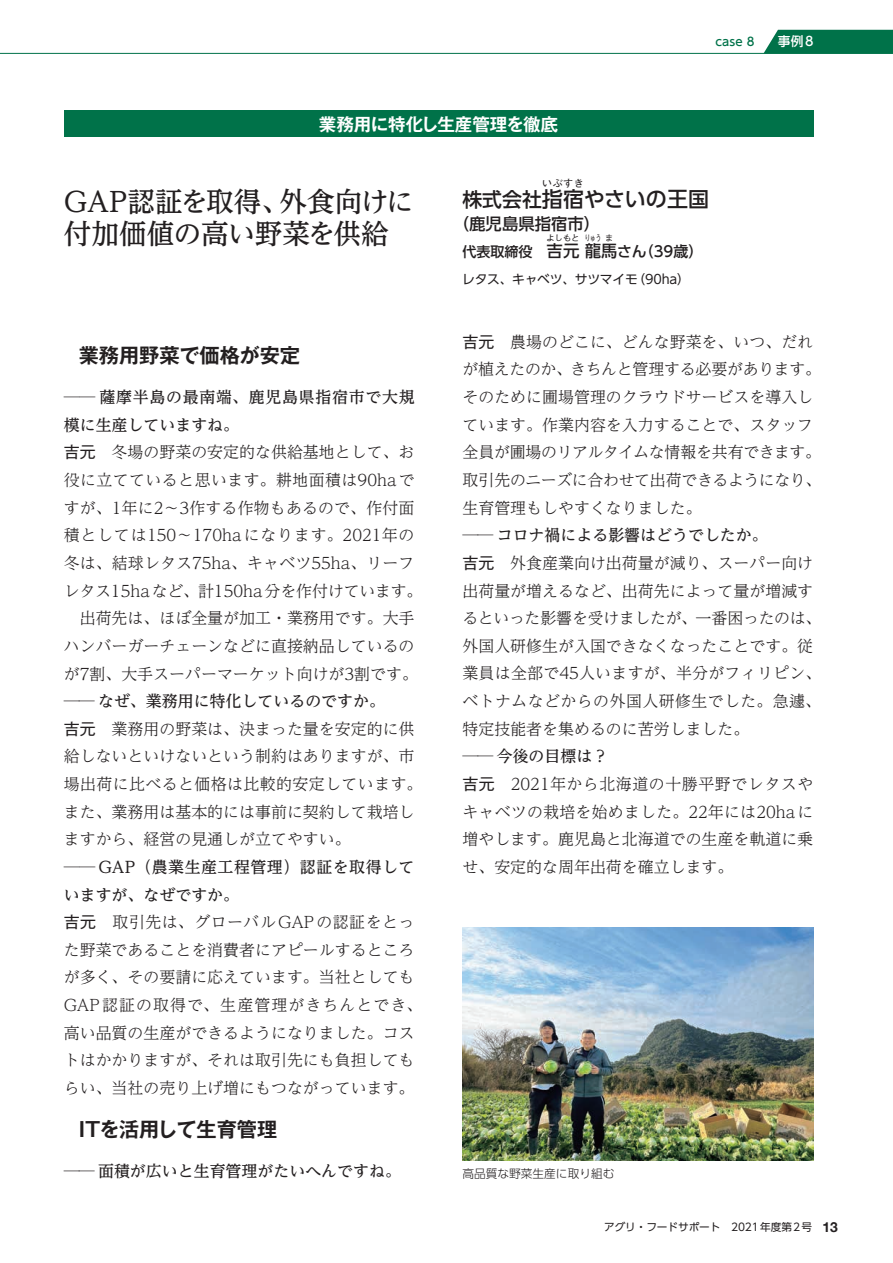
<style>
.page{position:relative;width:893px;height:1263px;background:#fff}
.page>*{position:absolute;margin:0;border:0;box-sizing:border-box;transform-origin:0 0}
.t1{font:500 27.6px/32px "UD Reimin Pr 6 N";color:#231f20}
.t2{font:500 21px "UD Shin Go Pr 6";color:#231f20}
.t3{font:700 20.25px "Gothic MB101 Pr 6 N De";color:#231f20}
.t4{font:700 17.55px "Gothic MB101 Pr 6 N De";letter-spacing:-.01em;color:#fff}
.t5{font:500 16.35px "UD Shin Go Pr 6";color:#231f20}
.t6{font:300 15.9px/27.6px "UD Reimin Pr 6 N";color:#231f20}
.t7{font:500 15.9px "UD Reimin Pr 6 N";color:#231f20}
.t8{font:500 14.85px "UD Shin Go Pr 6";color:#231f20}
.t9{font:12.75px "UD Shin Go Pr 6 N";letter-spacing:-.015em;color:#231f20}
.t10{font:500 12.75px "UD Shin Go Pr 6";color:#fff}
.t11{font:300 11.7px "UD Shin Go Pr 6";color:#231f20}
.t12{font:500 11.7px "UD Shin Go Pr 6";color:#007249}
.t13{font:10.65px "UD Shin Go Pro";letter-spacing:-.005em;color:#231f20}
.t14{font:500 9.9px "UD Shin Go Pr 6";color:#231f20}
.t15{font:500 8.25px "UD Shin Go Pr 6";color:#231f20}
.t16{font:500 8.25px "UD Shin Go Pr 6";color:#231f20;scale:.67 1}
.s1{font-size:14.1px}
.s2{font-size:16.35px}
.s3{font-size:19.95px}
.s4{font-weight:500}
.s5{font-family:"Gothic MB101 Pro";font-weight:400}
.s6{font-family:"Helvetica Neue";font-weight:700;font-size:13.8px}
</style>
<div class="page">
<div style="left:763px;top:30px;width:130px;height:23px;background:#007249"></div>
<hr style="left:0;top:53px;width:893px;height:1px;background:#007249">
<img style="left:462px;top:927px;width:351px;height:234px">
<div style="left:64px;top:111px;width:749px;height:26px;background:#007249"></div>
<p class="t12" style="left:715px;top:32px;width:41px">case 8</p>
<p class="t10" style="left:778px;top:31px;width:37px">事例8</p>
<p class="t4" style="left:319px;top:109px;width:241px">業務用に特化し生産管理を徹底</p>
<p class="t14" style="left:542px;top:175px;width:43px">いぶすき</p>
<p class="t5" style="left:453px;top:210px;width:149px">（鹿児島県指宿市）</p>
<p class="t15" style="left:547px;top:232px;width:34px">よしもと</p>
<p class="t8" style="left:462px;top:239px;width:242px"><span class="s1">代表取締役　</span><span class="s2">吉元龍馬</span>さん（39歳）</p>
<h1 class="t1" style="left:64px;top:185px;width:351px">GAP認証を取得、外食向けに付加価値の高い野菜を供給</h1>
<h2 class="t2" style="left:462px;top:182px;width:248px"><span class="s3">株式会社</span>指宿やさいの王国</h2>
<p class="t16" style="left:585px;top:232px;width:26px">りゅう</p>
<p class="t15" style="left:605px;top:232px;width:10px">ま</p>
<p class="t9" style="left:462px;top:268px;width:229px">レタス、キャベツ、サツマイモ（90ha）</p>
<p class="t3" style="left:79px;top:339px;width:223px">業務用野菜で価格が安定</p>
<p class="t6" style="left:64px;top:383px;width:360px"><span class="s4">── 薩摩半島の最南端、鹿児島県指宿市で大規模に生産していますね。<br></span><span class="s5">吉元</span>　冬場の野菜の安定的な供給基地として、お役に立てていると思います。耕地面積は90haですが、1年に2〜3作する作物もあるので、作付面積としては150〜170haになります。2021年の冬は、結球レタス75ha、キャベツ55ha、リーフレタス15haなど、計150ha分を作付けています。　出荷先は、ほぼ全量が加工・業務用です。大手ハンバーガーチェーンなどに直接納品しているのが7割、大手スーパーマーケット向けが3割です。</p>
<p class="t6" style="left:64px;top:687px;width:360px"><span class="s4">── なぜ、業務用に特化しているのですか。<br></span><span class="s5">吉元</span>　業務用の野菜は、決まった量を安定的に供給しないといけないという制約はありますが、市場出荷に比べると価格は比較的安定しています。また、業務用は基本的には事前に契約して栽培しますから、経営の見通しが立てやすい。</p>
<p class="t6" style="left:64px;top:852px;width:360px"><span class="s4">── GAP（農業生産工程管理）認証を取得していますが、なぜですか。<br></span><span class="s5">吉元</span>　取引先は、グローバルGAPの認証をとった野菜であることを消費者にアピールするところが多く、その要請に応えています。当社としても<br>GAP認証の取得で、生産管理がきちんとでき、高い品質の生産ができるようになりました。コストはかかりますが、それは取引先にも負担してもらい、当社の売り上げ増にもつながっています。</p>
<p class="t3" style="left:79px;top:1113px;width:200px">ITを活用して生育管理</p>
<p class="t7" style="left:64px;top:1158px;width:339px">── 面積が広いと生育管理がたいへんですね。</p>
<p class="t6" style="left:462px;top:327px;width:360px"><span class="s5">吉元</span>　農場のどこに、どんな野菜を、いつ、だれが植えたのか、きちんと管理する必要があります。そのために圃場管理のクラウドサービスを導入しています。作業内容を入力することで、スタッフ全員が圃場のリアルタイムな情報を共有できます。取引先のニーズに合わせて出荷できるようになり、生育管理もしやすくなりました。</p>
<p class="t6" style="left:462px;top:521px;width:360px"><span class="s4">── コロナ禍による影響はどうでしたか。<br></span><span class="s5">吉元</span>　外食産業向け出荷量が減り、スーパー向け出荷量が増えるなど、出荷先によって量が増減するといった影響を受けましたが、一番困ったのは、外国人研修生が入国できなくなったことです。従業員は全部で45人いますが、半分がフィリピン、ベトナムなどからの外国人研修生でした。急遽、特定技能者を集めるのに苦労しました。</p>
<p class="t6" style="left:462px;top:742px;width:352px"><span class="s4">── 今後の目標は？<br></span><span class="s5">吉元</span>　2021年から北海道の十勝平野でレタスやキャベツの栽培を始めました。22年には20haに増やします。鹿児島と北海道での生産を軌道に乗せ、安定的な周年出荷を確立します。</p>
<p class="t11" style="left:462px;top:1164px;width:154px">高品質な野菜生産に取り組む</p>
<p class="t13" style="left:604px;top:1218px;width:235px">アグリ・フードサポート　2021年度第2号 <span class="s6">13</span></p>
</div>
